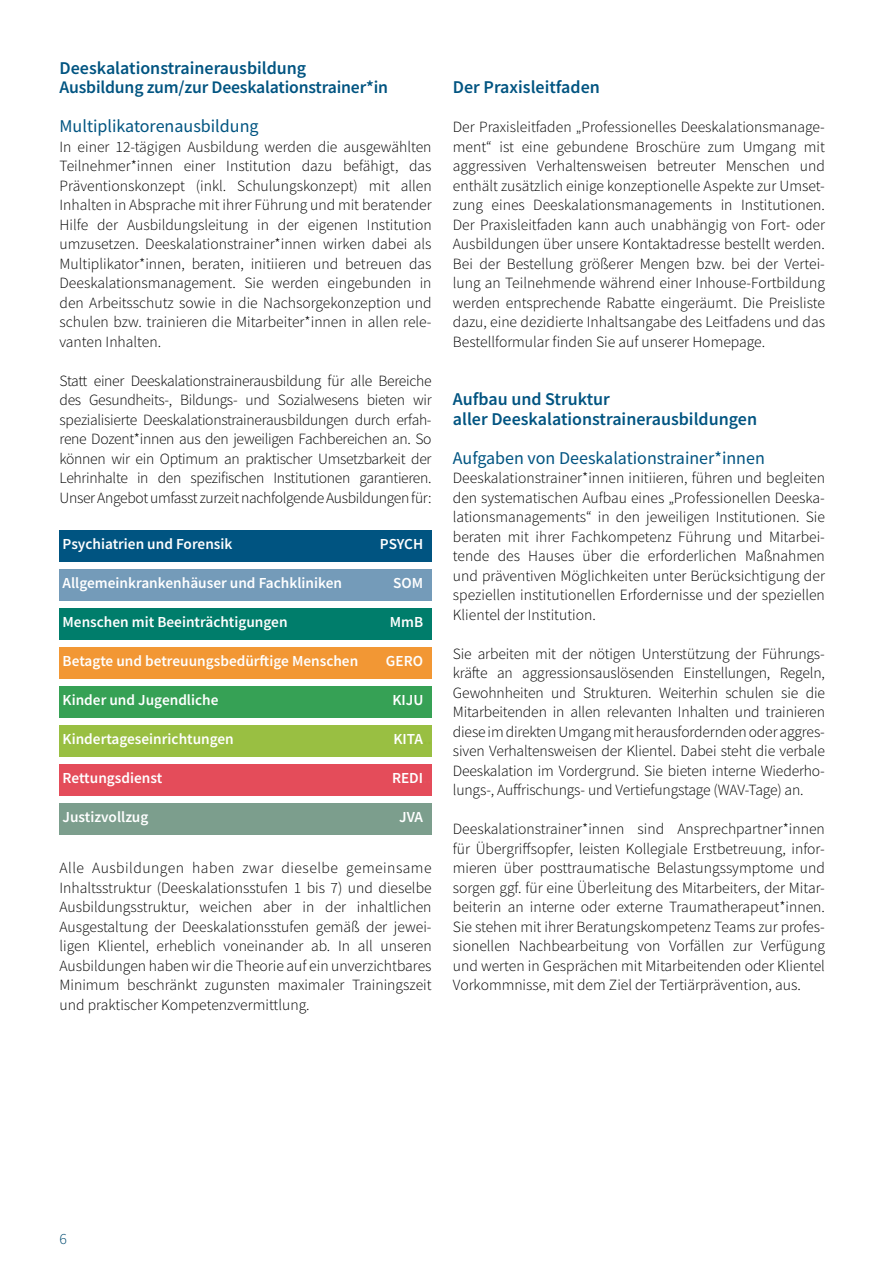
<style>
.page{position:relative;width:893px;height:1263px;background:#fff}
.page>*{position:absolute;margin:0;border:0;box-sizing:border-box;transform-origin:0 0}
.Headline_1{font:600 18px "Source Sans Pro";color:#005481}
.Headline_2{font:18px "Source Sans Pro";color:#005481}
.Headline_1-2{font:600 17.7px "Source Sans Pro";letter-spacing:-.01em;color:#005481}
.Fließtext_Normal{font:300 15.6px/19.5px "Source Sans Pro";color:#000;text-align:justify}
.t1{font:300 15.6px "Source Sans Pro";color:#004b71}
.Tabelle_Fachbereiche{font:600 15.3px "Source Sans Pro";color:#fff}
.s1{color:#005481}
.s2{color:#749bb9}
.s3{color:#007d6b}
.s4{color:#f29734}
.s5{color:#36a155}
.s6{color:#94bc39}
.s7{color:#e5525f}
.s8{color:#7c9e8d}
</style>
<div class="page">
<div style="left:60px;top:530px;width:372px;height:31px;background:#005481"></div>
<div style="left:60px;top:569px;width:372px;height:31px;background:#749bb9"></div>
<div style="left:60px;top:608px;width:372px;height:31px;background:#007d6b"></div>
<div style="left:60px;top:647px;width:372px;height:31px;background:#f29734"></div>
<div style="left:60px;top:686px;width:372px;height:31px;background:#36a155"></div>
<div style="left:60px;top:725px;width:372px;height:31px;background:#99bf42"></div>
<div style="left:60px;top:764px;width:372px;height:31px;background:#e44c5a"></div>
<div style="left:60px;top:803px;width:372px;height:31px;background:#7c9e8d"></div>
<p class="Headline_1" style="left:60px;top:56px;width:248px">Deeskalationstrainerausbildung</p>
<p class="Headline_1-2" style="left:60px;top:75px;width:330px">Ausbildung zum/zur Deeskalationstrainer*in</p>
<p class="Headline_2" style="left:60px;top:115px;width:201px">Multiplikatorenausbildung</p>
<p class="Fließtext_Normal" style="left:60px;top:137px;width:374px">In einer 12-tägigen Ausbildung werden die ausgewählten Teilnehmer*innen einer Institution dazu befähigt, das Präventionskonzept (inkl. Schulungskonzept) mit allen Inhalten in Absprache mit ihrer Führung und mit beratender Hilfe der Ausbildungsleitung in der eigenen Institution umzusetzen. Deeskalationstrainer*innen wirken dabei als Multiplikator*innen, beraten, initiieren und betreuen das Deeskalationsmanagement. Sie werden eingebunden in den Arbeitsschutz sowie in die Nachsorgekonzeption und schulen bzw. trainieren die Mitarbeiter*innen in allen rele&shy;vanten Inhalten.</p>
<p class="Fließtext_Normal" style="left:60px;top:371px;width:374px">Statt einer Deeskalationstrainerausbildung für alle Bereiche des Gesundheits-, Bildungs- und Sozialwesens bieten wir spezialisierte Deeskalationstrainerausbildungen durch erfah&shy;rene Dozent*innen aus den jeweiligen Fachbereichen an. So können wir ein Optimum an praktischer Umsetzbarkeit der Lehrinhalte in den spezifischen Institutionen garantieren.<br>Unser Angebot umfasst zurzeit nachfolgende Ausbildungen für:</p>
<p class="Tabelle_Fachbereiche" style="left:63px;top:533px;width:171px">Psychiatrien und Forensik</p>
<p class="Tabelle_Fachbereiche" style="left:380px;top:533px;width:53px">PSYCH<span class="s1">..</span></p>
<p class="Tabelle_Fachbereiche" style="left:63px;top:572px;width:281px">Allgemeinkrankenhäuser und Fachkliniken</p>
<p class="Tabelle_Fachbereiche" style="left:393px;top:572px;width:40px">SOM<span class="s2">..</span></p>
<p class="Tabelle_Fachbereiche" style="left:63px;top:611px;width:226px">Menschen mit Beeinträchtigungen</p>
<p class="Tabelle_Fachbereiche" style="left:390px;top:611px;width:43px">MmB<span class="s3">..</span></p>
<p class="Tabelle_Fachbereiche" style="left:63px;top:651px;width:297px">Betagte und betreuungsbedürftige Menschen</p>
<p class="Tabelle_Fachbereiche" style="left:386px;top:651px;width:47px">GERO<span class="s4">..</span></p>
<p class="Tabelle_Fachbereiche" style="left:63px;top:689px;width:157px">Kinder und Jugendliche</p>
<p class="Tabelle_Fachbereiche" style="left:392px;top:689px;width:41px">KIJU<span class="s5">..</span></p>
<p class="Tabelle_Fachbereiche" style="left:63px;top:728px;width:173px">Kindertageseinrichtungen</p>
<p class="Tabelle_Fachbereiche" style="left:393px;top:728px;width:40px">KITA<span class="s6">..</span></p>
<p class="Tabelle_Fachbereiche" style="left:63px;top:767px;width:101px">Rettungsdienst</p>
<p class="Tabelle_Fachbereiche" style="left:392px;top:767px;width:41px">REDI<span class="s7">..</span></p>
<p class="Tabelle_Fachbereiche" style="left:63px;top:806px;width:87px">Justizvollzug</p>
<p class="Tabelle_Fachbereiche" style="left:399px;top:806px;width:34px">JVA<span class="s8">..</span></p>
<p class="Fließtext_Normal" style="left:60px;top:858px;width:374px">Alle Ausbildungen haben zwar dieselbe gemeinsame Inhaltsstruktur (Deeskalationsstufen 1 bis 7) und dieselbe Ausbildungsstruktur, weichen aber in der inhaltlichen Ausgestaltung der Deeskalationsstufen gemäß der jewei&shy;ligen Klientel, erheblich voneinander ab. In all unseren Ausbildungen haben wir die Theorie auf ein unverzichtbares Minimum beschränkt zugunsten maximaler Trainingszeit und praktischer Kompetenzvermittlung.</p>
<p class="Headline_1" style="left:453px;top:75px;width:149px">Der Praxisleitfaden</p>
<p class="Fließtext_Normal" style="left:453px;top:117px;width:374px">Der Praxisleitfaden „Professionelles Deeskalationsmanage&shy;ment“ ist eine gebundene Broschüre zum Umgang mit aggressiven Verhaltensweisen betreuter Menschen und enthält zusätzlich einige konzeptionelle Aspekte zur Umset&shy;zung eines Deeskalationsmanagements in Institutionen.<br>Der Praxisleitfaden kann auch unabhängig von Fort- oder Ausbildungen über unsere Kontaktadresse bestellt werden.<br>Bei der Bestellung größerer Mengen bzw. bei der Vertei&shy;lung an Teilnehmende während einer Inhouse-Fortbildung werden entsprechende Rabatte eingeräumt. Die Preisliste dazu, eine dezidierte Inhaltsangabe des Leitfadens und das Bestellformular finden Sie auf unserer Homepage.</p>
<p class="Headline_1" style="left:453px;top:387px;width:159px">Aufbau und Struktur</p>
<p class="Headline_1" style="left:453px;top:407px;width:306px">aller Deeskalationstrainerausbildungen</p>
<p class="Headline_2" style="left:453px;top:446px;width:314px">Aufgaben von Deeskalationstrainer*innen</p>
<p class="Fließtext_Normal" style="left:453px;top:468px;width:374px">Deeskalationstrainer*innen initiieren, führen und begleiten den systematischen Aufbau eines „Professionellen Deeska&shy;lationsmanagements“ in den jeweiligen Institutionen. Sie beraten mit ihrer Fachkompetenz Führung und Mitarbei&shy;tende des Hauses über die erforderlichen Maßnahmen und präventiven Möglichkeiten unter Berücksichtigung der speziellen institutionellen Erfordernisse und der speziellen Klientel der Institution.</p>
<p class="Fließtext_Normal" style="left:453px;top:644px;width:374px">Sie arbeiten mit der nötigen Unterstützung der Führungs&shy;kräfte an aggressionsauslösenden Einstellungen, Regeln, Gewohnheiten und Strukturen. Weiterhin schulen sie die Mitarbeitenden in allen relevanten Inhalten und trainieren diese im direkten Umgang mit herausfordernden oder aggres&shy;siven Verhaltensweisen der Klientel. Dabei steht die verbale Deeskalation im Vordergrund. Sie bieten interne Wiederho&shy;lungs-, Auffrischungs- und Vertiefungstage (WAV-Tage) an.</p>
<p class="Fließtext_Normal" style="left:453px;top:819px;width:374px">Deeskalationstrainer*innen sind Ansprechpartner*innen für Übergriffsopfer, leisten Kollegiale Erstbetreuung, infor&shy;mieren über posttraumatische Belastungssymptome und sorgen ggf. für eine Überleitung des Mitarbeiters, der Mitar&shy;beiterin an interne oder externe Traumatherapeut*innen.<br>Sie stehen mit ihrer Beratungskompetenz Teams zur profes&shy;sionellen Nachbearbeitung von Vorfällen zur Verfügung und werten in Gesprächen mit Mitarbeitenden oder Klientel Vorkommnisse, mit dem Ziel der Tertiärprävention, aus.</p>
<p class="t1" style="left:60px;top:1229px;width:9px">6</p>
</div>
